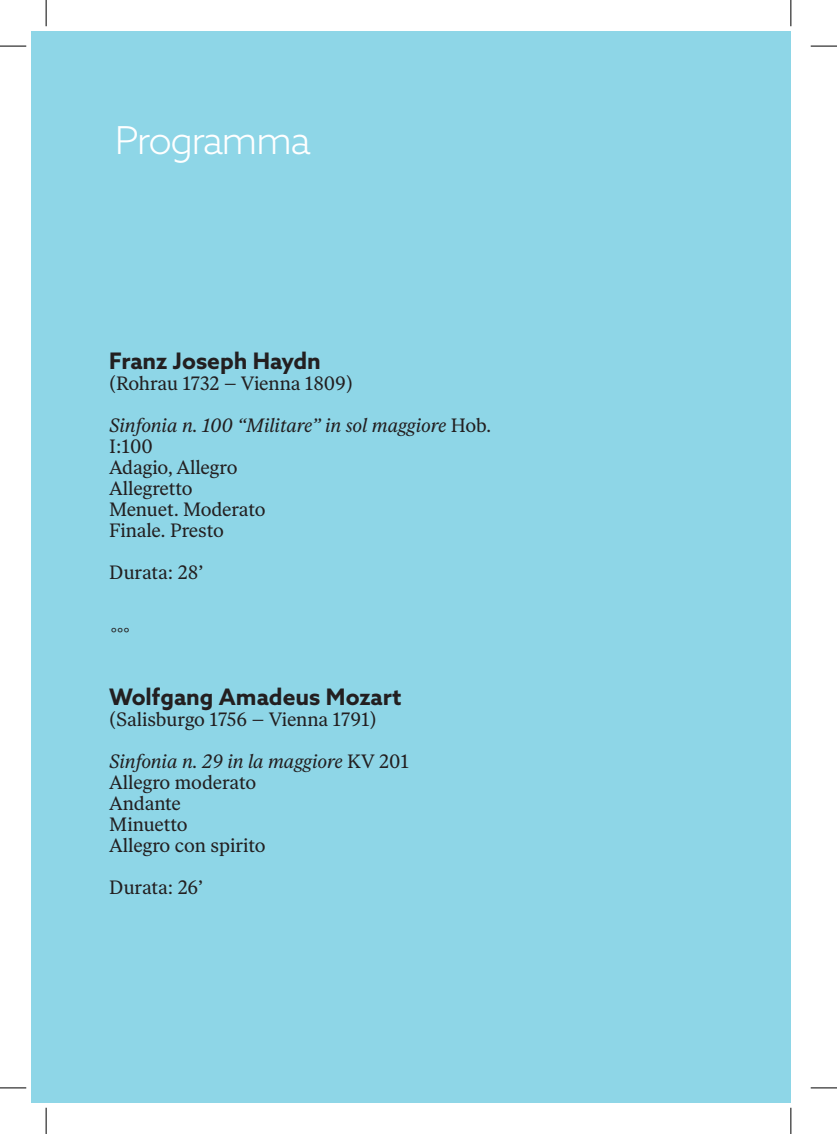
<style>
.page{position:relative;width:837px;height:1134px;background:#fff}
.page>*{position:absolute;margin:0;border:0;box-sizing:border-box;transform-origin:0 0}
.t1{font:300 38.5px "Azo Sans";letter-spacing:-.04em;color:#fff}
.t2{font:700 22.75px "Azo Sans";color:#231f20}
.t3{font:19.25px/21px "Ivar Text";letter-spacing:-.005em;color:#231f20}
.t4{font:italic 19.25px/42px "Ivar Text";letter-spacing:-.005em;color:#231f20}
.s1{font-style:normal}
.s2{font-style:italic}
</style>
<div class="page">
<div style="left:31px;top:31px;width:759px;height:1072px;background:#8ed6e7"></div>
<svg style="left:0;top:46px;width:26px;height:1px"></svg>
<svg style="left:810px;top:46px;width:26px;height:1px"></svg>
<svg style="left:0;top:1088px;width:26px;height:1px"></svg>
<svg style="left:810px;top:1088px;width:26px;height:1px"></svg>
<svg style="left:46px;top:0;width:1px;height:26px"></svg>
<svg style="left:46px;top:1108px;width:1px;height:26px"></svg>
<svg style="left:790px;top:0;width:1px;height:26px"></svg>
<svg style="left:790px;top:1108px;width:1px;height:26px"></svg>
<h1 class="t1" style="left:115px;top:115px;width:197px">Programma</h1>
<p class="t2" style="left:109px;top:346px;width:213px">Franz Joseph Haydn</p>
<p class="t4" style="left:109px;top:362px;width:383px"><span class="s1">(Rohrau 1732 – Vienna 1809)<br></span>Sinfonia n. 100 “Militare” in sol maggiore <span class="s1">Hob.</span></p>
<p class="t3" style="left:109px;top:436px;width:158px">I:100<br>Adagio, Allegro<br>Allegretto<br>Menuet. Moderato<br>Finale. Presto</p>
<p class="t3" style="left:109px;top:562px;width:95px">Durata: 28’</p>
<p class="t4" style="left:109px;top:614px;width:20px">°°°</p>
<p class="t2" style="left:109px;top:682px;width:293px">Wolfgang Amadeus Mozart</p>
<p class="t3" style="left:109px;top:698px;width:301px;line-height:42px">(Salisburgo 1756 – Vienna 1791)<br><span class="s2">Sinfonia n. 29 in la maggiore</span> KV 201</p>
<p class="t3" style="left:109px;top:772px;width:158px">Allegro moderato<br>Andante<br>Minuetto<br>Allegro con spirito</p>
<p class="t3" style="left:109px;top:877px;width:95px">Durata: 26’</p>
</div>
